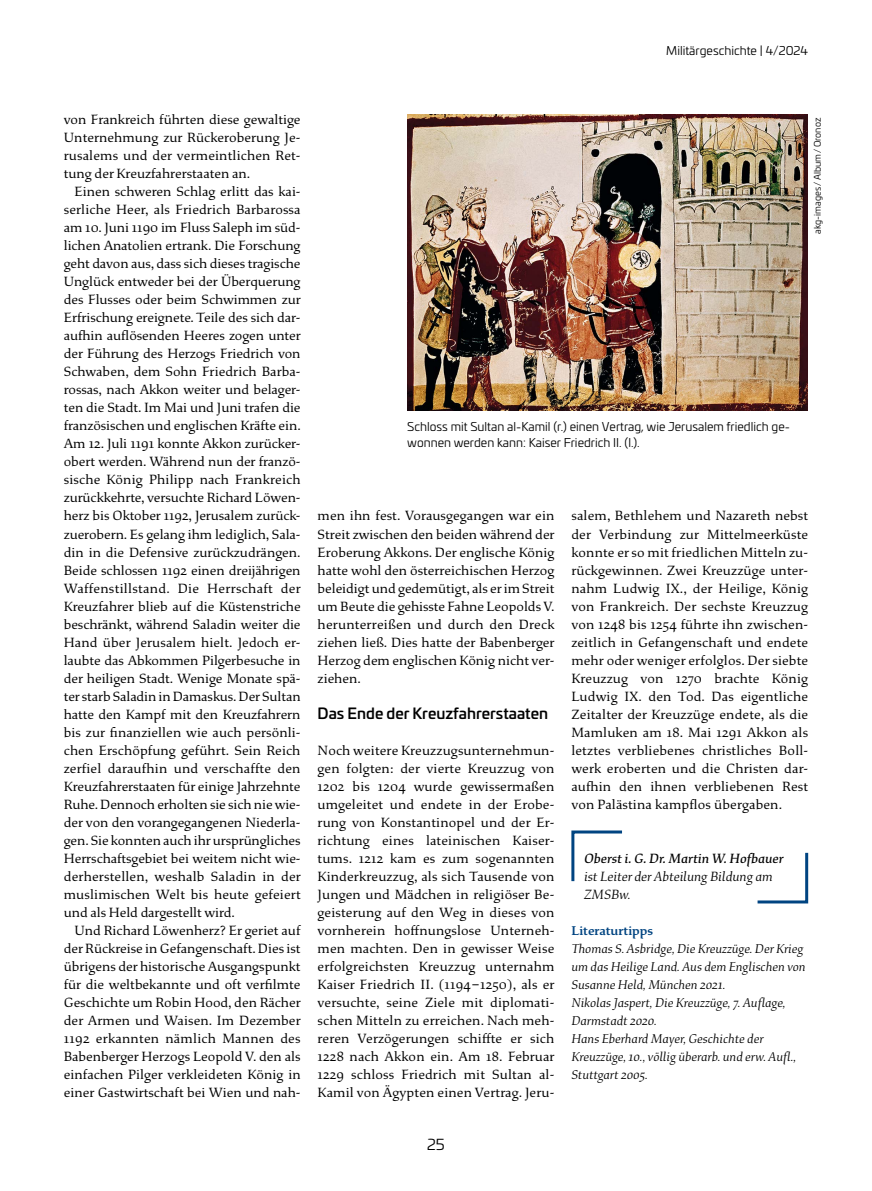
<style>
.page{position:relative;width:872px;height:1191px;background:#fff}
.page>*{position:absolute;margin:0;border:0;box-sizing:border-box;transform-origin:0 0}
.P_-_Zwischenheadline{font:500 15px "Univia Pro";color:#000}
.t1{font:15px "Univia Pro";color:#000}
.P_-_Fließtext_mit_Einzug{font:14.25px/18px "Study";color:#000;text-align:justify}
.P_-_Fließtext_ohne_Einzug{font:14.25px/18px "Study";letter-spacing:.01em;color:#000;text-align:justify}
.P_-_Autor{font:italic 300 14.25px/18px "Study";letter-spacing:-.005em;color:#000}
.P_-_Literaturtipps_GB{font:italic 300 13.5px/18px "Study";color:#000}
.P_-_2N_Literaturtipps_GB{font:600 13.5px "Study";color:#004481}
.P_-Bildunterschrift{font:12px/16.5px "Univia Pro";color:#000}
.P_-_Bildrechte{font:9px "Univia Pro";color:#000}
.s1{font-family:"Courier New";font-size:15px}
.s2{font-weight:500}
</style>
<div class="page">
<img style="left:407px;top:115px;width:400px;height:295px">
<svg style="left:571px;top:830px;width:51px;height:52px"></svg>
<svg style="left:757px;top:852px;width:52px;height:52px"></svg>
<p class="P_-Bildunterschrift" style="left:666px;top:42px;width:143px">Militärgeschichte | 4/2024</p>
<p class="P_-_Fließtext_mit_Einzug" style="left:64px;top:111px;width:238px">von Frankreich führten diese gewaltige Unternehmung zur Rückeroberung Je&shy;rusalems und der vermeintlichen Ret&shy;tung der Kreuzfahrerstaaten an.</p>
<p class="P_-_Fließtext_mit_Einzug" style="left:64px;top:183px;width:239px;text-indent:11px">Einen schweren Schlag erlitt das kai&shy;serliche Heer, als Friedrich Barbarossa am 10. Juni 1190 im Fluss Saleph im süd&shy;lichen Anatolien ertrank. Die Forschung geht davon aus, dass sich dieses tragische Unglück entweder bei der Überquerung des Flusses oder beim Schwimmen zur Erfrischung ereignete. Teile des sich dar&shy;aufhin auflösenden Heeres zogen unter der Führung des Herzogs Friedrich von Schwaben, dem Sohn Friedrich Barba&shy;rossas, nach Akkon weiter und belager&shy;ten die Stadt. Im Mai und Juni trafen die französischen und englischen Kräfte ein.<br>Am 12. Juli 1191 konnte Akkon zurücker&shy;obert werden. Während nun der franzö&shy;sische König Philipp nach Frankreich zurückkehrte, versuchte Richard Löwen&shy;herz bis Oktober 1192, Jerusalem zurück&shy;zuerobern. Es gelang ihm lediglich, Sala&shy;din in die Defensive zurückzudrängen.<br>Beide schlossen 1192 einen dreijährigen Waffenstillstand. Die Herrschaft der Kreuzfahrer blieb auf die Küstenstriche beschränkt, während Saladin weiter die Hand über Jerusalem hielt. Jedoch er&shy;laubte das Abkommen Pilgerbesuche in der heiligen Stadt. Wenige Monate spä&shy;ter starb Saladin in Damaskus. Der Sultan hatte den Kampf mit den Kreuzfahrern bis zur finanziellen wie auch persönli&shy;chen Erschöpfung geführt. Sein Reich zerfiel daraufhin und verschaffte den Kreuzfahrerstaaten für einige Jahrzehnte Ruhe. Dennoch erholten sie sich nie wie&shy;der von den vorangegangenen Niederla&shy;gen. Sie konnten auch ihr ursprüngliches Herrschaftsgebiet bei weitem nicht wie&shy;derherstellen, weshalb Saladin in der muslimischen Welt bis heute gefeiert und als Held dargestellt wird.</p>
<p class="P_-_Fließtext_mit_Einzug" style="left:64px;top:921px;width:238px;text-indent:11px">Und Richard Löwenherz? Er geriet auf der Rückreise in Gefangenschaft. Dies ist übrigens der historische Ausgangspunkt für die weltbekannte und oft verfilmte Geschichte um Robin Hood, den Rächer der Armen und Waisen. Im Dezember 1192 erkannten nämlich Mannen des Babenberger Herzogs Leopold V. den als einfachen Pilger verkleideten König in einer Gastwirtschaft bei Wien und nah-</p>
<p class="P_-_Bildrechte" style="left:811px;top:234px;width:118px;rotate:-90deg">akg-images /Album / Oronoz</p>
<p class="P_-Bildunterschrift" style="left:407px;top:417px;width:384px">Schloss mit Sultan al-Kamil (r.) einen Vertrag, wie Jerusalem friedlich ge&shy;wonnen werden kann: Kaiser Friedrich II. (l.).</p>
<p class="P_-_Fließtext_mit_Einzug" style="left:317px;top:507px;width:238px">men ihn fest. Vorausgegangen war ein Streit zwischen den beiden während der Eroberung Akkons. Der englische König hatte wohl den österreichischen Herzog beleidigt und gedemütigt, als er im Streit um Beute die gehisste Fahne Leopolds V. herunterreißen und durch den Dreck ziehen ließ. Dies hatte der Babenberger Herzog dem englischen König nicht ver&shy;ziehen.</p>
<p class="P_-_Zwischenheadline" style="left:317px;top:701px;width:232px">Das Ende der Kreuzfahrerstaaten</p>
<p class="P_-_Fließtext_ohne_Einzug" style="left:317px;top:741px;width:238px">Noch weitere Kreuzzugsunternehmun&shy;gen folgten: der vierte Kreuzzug von 1202 bis 1204 wurde gewissermaßen umgeleitet und endete in der Erobe&shy;rung von Konstantinopel und der Er&shy;richtung eines lateinischen Kaiser&shy;tums. 1212 kam es zum sogenannten Kinderkreuzzug, als sich Tausende von Jungen und Mädchen in religiöser Be&shy;geisterung auf den Weg in dieses von vornherein hoffnungslose Unterneh&shy;men machten. Den in gewisser Weise erfolgreichsten Kreuzzug unternahm Kaiser Friedrich II. (1194<span class="s1">‑</span>1250), als er versuchte, seine Ziele mit diplomati&shy;schen Mitteln zu erreichen. Nach meh&shy;reren Verzögerungen schiffte er sich 1228 nach Akkon ein. Am 18. Februar 1229 schloss Friedrich mit Sultan al-Kamil von Ägypten einen Vertrag. Jeru-</p>
<p class="t1" style="left:427px;top:1133px;width:19px">25</p>
<p class="P_-_Fließtext_ohne_Einzug" style="left:571px;top:507px;width:238px">salem, Bethlehem und Nazareth nebst der Verbindung zur Mittelmeerküste konnte er so mit friedlichen Mitteln zu&shy;rückgewinnen. Zwei Kreuzzüge unter&shy;nahm Ludwig IX., der Heilige, König von Frankreich. Der sechste Kreuzzug von 1248 bis 1254 führte ihn zwischen&shy;zeitlich in Gefangenschaft und endete mehr oder weniger erfolglos. Der siebte Kreuzzug von 1270 brachte König Ludwig IX. den Tod. Das eigentliche Zeitalter der Kreuzzüge endete, als die Mamluken am 18. Mai 1291 Akkon als letztes verbliebenes christliches Boll&shy;werk eroberten und die Christen dar&shy;aufhin den ihnen verbliebenen Rest von Palästina kampflos übergaben.</p>
<p class="P_-_Autor" style="left:584px;top:849px;width:201px"><span class="s2">Oberst i. G. Dr. Martin W. Hofbauer </span>ist Leiter der Abteilung Bildung am<br>ZMSBw.</p>
<p class="P_-_2N_Literaturtipps_GB" style="left:571px;top:922px;width:83px">Literaturtipps</p>
<p class="P_-_Literaturtipps_GB" style="left:571px;top:939px;width:236px">Thomas S. Asbridge, Die Kreuzzüge. Der Krieg um das Heilige Land. Aus dem Englischen von<br>Susanne Held, München 2021.</p>
<p class="P_-_Literaturtipps_GB" style="left:571px;top:993px;width:216px">Nikolas Jaspert, Die Kreuzzüge, 7. Auflage,<br>Darmstadt 2020.</p>
<p class="P_-_Literaturtipps_GB" style="left:571px;top:1029px;width:226px">Hans Eberhard Mayer, Geschichte der<br>Kreuzzüge, 10., völlig überarb. und erw. Aufl.,<br>Stuttgart 2005.</p>
</div>
